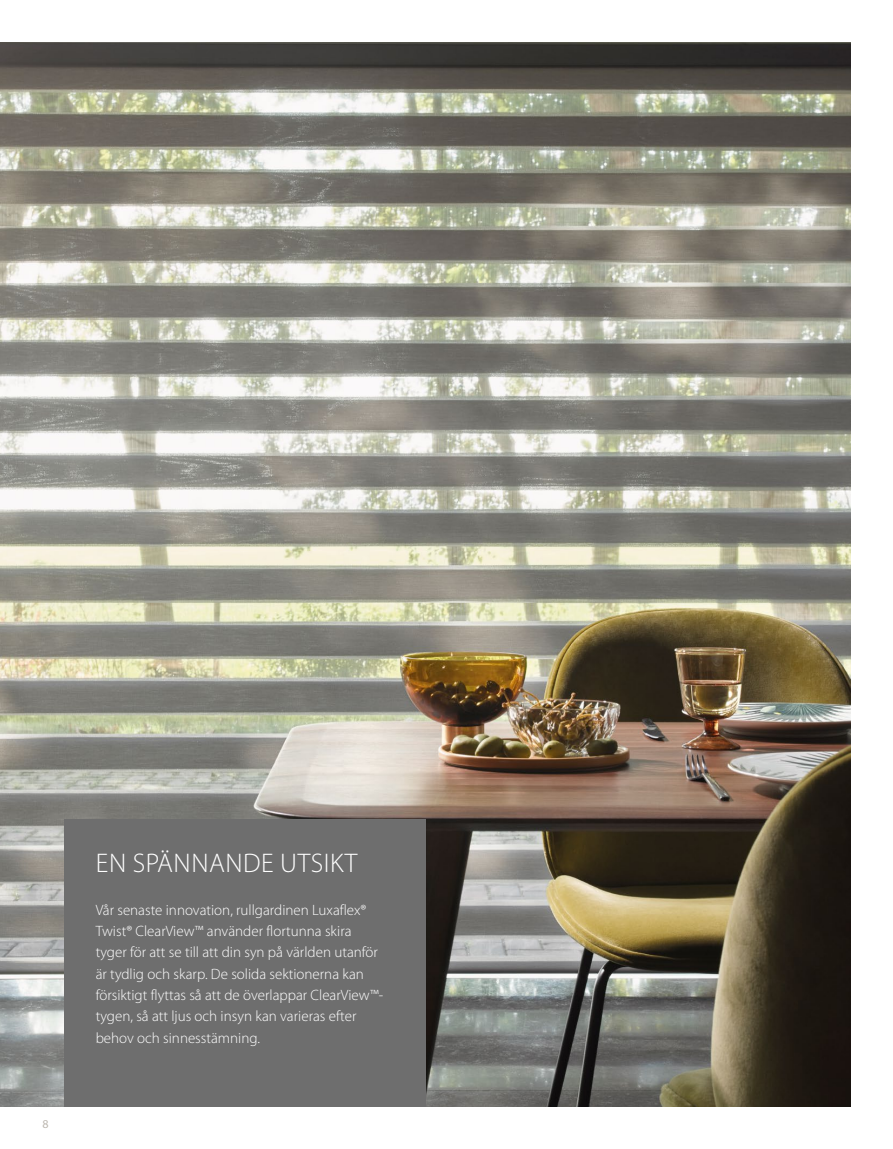
<style>
.page{position:relative;width:893px;height:1149px;background:#fff}
.page>*{position:absolute;margin:0;border:0;box-sizing:border-box;transform-origin:0 0}
.subregel_kop{font:300 27px "Myriad Pro";letter-spacing:.02em;color:#fff}
.tekst{font:300 15px/21.3px "Myriad Pro";color:#fff}
.paginacijfer_even{font:12px "Myriad Pro";color:#bcb7af}
</style>
<div class="page">
<img style="left:0;top:43px;width:850px;height:1063px">
<div style="left:64px;top:819px;width:361px;height:287px;background:#6e6e6e"></div>
<p class="paginacijfer_even" style="left:43px;top:1115px;width:8px">8</p>
<p class="subregel_kop" style="left:96px;top:846px;width:263px">EN SPÄNNANDE UTSIKT</p>
<p class="tekst" style="left:96px;top:898px;width:289px">Vår senaste innovation, rullgardinen Luxaflex® Twist® ClearView™ använder flortunna skira tyger för att se till att din syn på världen utanför är tydlig och skarp. De solida sektionerna kan försiktigt flyttas så att de överlappar ClearView™- tygen, så att ljus och insyn kan varieras efter behov och sinnesstämning.</p>
</div>
